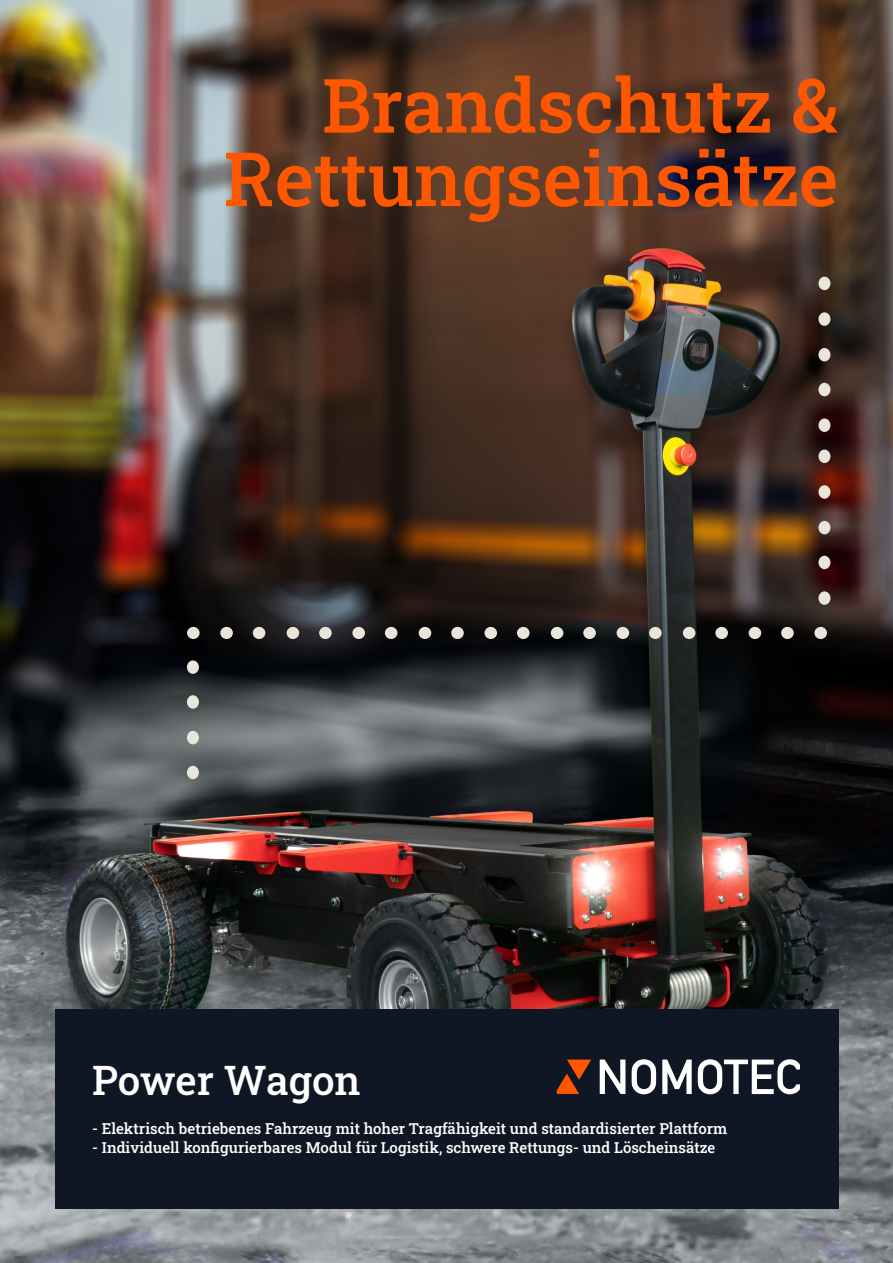
<style>
.page{position:relative;width:893px;height:1263px;background:#fff}
.page>*{position:absolute;margin:0;border:0;box-sizing:border-box;transform-origin:0 0}
.t1{font:500 75px/73.5px "Roboto Slab";color:#ff5600;text-align:right}
.t2{font:500 40.5px "Roboto Slab";letter-spacing:-.005em;color:#fff}
.t3{font:500 15px "Roboto Slab";color:#fff}
</style>
<div class="page">
<img style="left:0;top:0;width:893px;height:1263px">
<div style="left:55px;top:1009px;width:783px;height:200px;background:#101724"></div>
<svg style="left:600px;top:1059px;width:25px;height:35px"></svg>
<svg style="left:632px;top:1059px;width:24px;height:35px"></svg>
<svg style="left:662px;top:1059px;width:30px;height:35px"></svg>
<svg style="left:698px;top:1059px;width:102px;height:35px"></svg>
<svg style="left:557px;top:1059px;width:34px;height:35px"></svg>
<div style="left:187px;top:660px;width:12px;height:14px;background:#eae5da;border-radius:50%"></div>
<div style="left:187px;top:695px;width:12px;height:14px;background:#eae5da;border-radius:50%"></div>
<div style="left:187px;top:731px;width:12px;height:13px;background:#eae5da;border-radius:50%"></div>
<div style="left:187px;top:766px;width:12px;height:13px;background:#eae5da;border-radius:50%"></div>
<div style="left:818px;top:450px;width:12px;height:13px;background:#eae5da;border-radius:50%"></div>
<div style="left:818px;top:485px;width:12px;height:14px;background:#eae5da;border-radius:50%"></div>
<div style="left:818px;top:521px;width:12px;height:13px;background:#eae5da;border-radius:50%"></div>
<div style="left:818px;top:556px;width:12px;height:13px;background:#eae5da;border-radius:50%"></div>
<div style="left:818px;top:591px;width:12px;height:14px;background:#eae5da;border-radius:50%"></div>
<div style="left:814px;top:627px;width:13px;height:12px;background:#eae5da;border-radius:50%"></div>
<div style="left:781px;top:627px;width:13px;height:12px;background:#eae5da;border-radius:50%"></div>
<div style="left:749px;top:627px;width:12px;height:12px;background:#eae5da;border-radius:50%"></div>
<div style="left:715px;top:627px;width:13px;height:12px;background:#eae5da;border-radius:50%"></div>
<div style="left:683px;top:627px;width:12px;height:12px;background:#eae5da;border-radius:50%"></div>
<div style="left:649px;top:627px;width:13px;height:12px;background:#eae5da;border-radius:50%"></div>
<div style="left:617px;top:627px;width:12px;height:12px;background:#eae5da;border-radius:50%"></div>
<div style="left:583px;top:627px;width:13px;height:12px;background:#eae5da;border-radius:50%"></div>
<div style="left:551px;top:627px;width:12px;height:12px;background:#eae5da;border-radius:50%"></div>
<div style="left:517px;top:627px;width:13px;height:12px;background:#eae5da;border-radius:50%"></div>
<div style="left:484px;top:627px;width:13px;height:12px;background:#eae5da;border-radius:50%"></div>
<div style="left:451px;top:627px;width:13px;height:12px;background:#eae5da;border-radius:50%"></div>
<div style="left:419px;top:627px;width:12px;height:12px;background:#eae5da;border-radius:50%"></div>
<div style="left:385px;top:627px;width:12px;height:12px;background:#eae5da;border-radius:50%"></div>
<div style="left:352px;top:627px;width:13px;height:12px;background:#eae5da;border-radius:50%"></div>
<div style="left:319px;top:627px;width:13px;height:12px;background:#eae5da;border-radius:50%"></div>
<div style="left:287px;top:627px;width:12px;height:12px;background:#eae5da;border-radius:50%"></div>
<div style="left:253px;top:627px;width:12px;height:12px;background:#eae5da;border-radius:50%"></div>
<div style="left:220px;top:627px;width:13px;height:12px;background:#eae5da;border-radius:50%"></div>
<div style="left:187px;top:627px;width:13px;height:12px;background:#eae5da;border-radius:50%"></div>
<div style="left:818px;top:277px;width:12px;height:13px;background:#eae5da;border-radius:50%"></div>
<div style="left:818px;top:312px;width:12px;height:14px;background:#eae5da;border-radius:50%"></div>
<div style="left:818px;top:348px;width:12px;height:13px;background:#eae5da;border-radius:50%"></div>
<div style="left:818px;top:383px;width:12px;height:13px;background:#eae5da;border-radius:50%"></div>
<div style="left:818px;top:418px;width:12px;height:14px;background:#eae5da;border-radius:50%"></div>
<h1 class="t1" style="left:224px;top:67px;width:616px">Brandschutz &amp;<br>Rettungseinsätze</h1>
<h2 class="t2" style="left:92px;top:1052px;width:270px">Power Wagon</h2>
<p class="t3" style="left:92px;top:1118px;width:636px">- Elektrisch betriebenes Fahrzeug mit hoher Tragfähigkeit und standardisierter Plattform</p>
<p class="t3" style="left:92px;top:1137px;width:624px">- Individuell konfigurierbares Modul für Logistik, schwere Rettungs- und Löscheinsätze</p>
</div>
